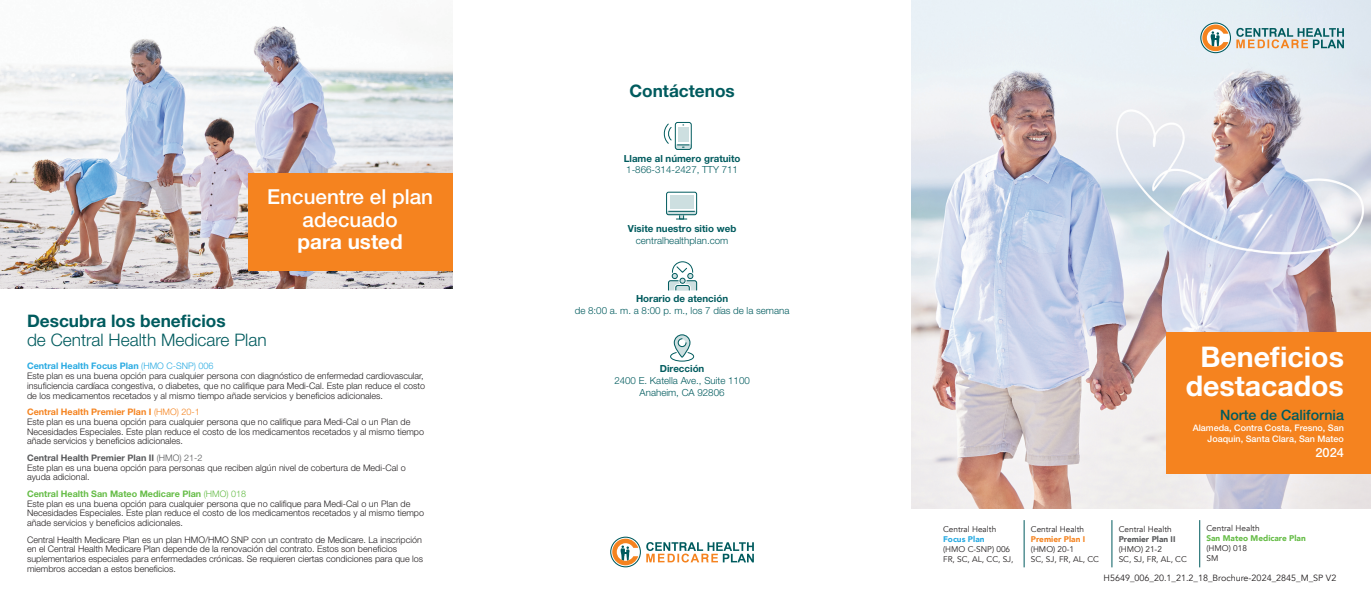
<style>
.page{position:relative;width:1371px;height:594px;background:#fff}
.page>*{position:absolute;margin:0;border:0;box-sizing:border-box;transform-origin:0 0}
.t1{font:700 28.5px "Helvetica Neue LT Pro";color:#fff}
.t2{font:500 20.62px/22.5px "Helvetica Neue LT Pro";color:#fff;text-align:center}
.t3{font:300 17.25px/18.8px "Helvetica Neue LT Pro";color:#005b5e}
.t4{font:700 17.25px "Helvetica Neue LT Pro";color:#005b5e}
.t5{font:500 14.25px "Helvetica Neue LT Pro";color:#005b5e}
.t6{font:500 12.75px "Helvetica Neue LT Pro";color:#fff}
.t7{font:300 9.75px "Helvetica Neue LT Pro";color:#005b5e}
.t8{font:700 9.75px "Helvetica Neue LT Pro";color:#005b5e}
.t9{font:300 9px/9.8px "Helvetica Neue LT Pro";color:#231f20}
.t10{font:500 9px/10.8px "Helvetica Neue LT Pro";color:#fff;text-align:right}
.t11{font:9px "Avenir";color:#231f20}
.t12{font:700 9px "Helvetica Neue LT Pro";color:#65bc46}
.t13{font:700 9px "Helvetica Neue LT Pro";color:#28aae2}
.t14{font:700 9px "Helvetica Neue LT Pro";color:#58595b}
.t15{font:700 9px "Helvetica Neue LT Pro";color:#f5831f}
.t16{font:8.25px/9.9px "Avenir";color:#231f20}
.t17{font:900 8.25px "Avenir";color:#65bc46}
.t18{font:900 8.25px "Avenir";color:#58595b}
.t19{font:900 8.25px "Avenir";color:#f5831f}
.t20{font:900 8.25px "Avenir";color:#28aae2}
.s1{font-weight:700}
.s2{font-weight:300}
</style>
<div class="page">
<img style="left:0;top:26px;width:452px;height:263px">
<img style="left:911px;top:0;width:459px;height:508px">
<svg style="left:663px;top:122px;width:29px;height:28px"></svg>
<div style="left:678px;top:128px;width:10px;height:14px;background:#cddfe0"></div>
<svg style="left:670px;top:334px;width:24px;height:28px"></svg>
<svg style="left:668px;top:261px;width:29px;height:30px"></svg>
<svg style="left:666px;top:191px;width:31px;height:29px"></svg>
<div style="left:669px;top:195px;width:24px;height:14px;background:#cddfe0"></div>
<svg style="left:610px;top:537px;width:143px;height:30px"></svg>
<div style="left:1166px;top:332px;width:204px;height:142px;background:#f5831f"></div>
<hr style="left:1023px;top:520px;width:1px;height:47px;background:#005b5e">
<hr style="left:1111px;top:520px;width:1px;height:47px;background:#005b5e">
<hr style="left:1199px;top:520px;width:1px;height:47px;background:#005b5e">
<div style="left:248px;top:173px;width:204px;height:98px;background:#f5831f"></div>
<svg style="left:1236px;top:28px;width:107px;height:20px"></svg>
<svg style="left:1200px;top:22px;width:30px;height:31px"></svg>
<p class="t2" style="left:267px;top:186px;width:167px">Encuentre el plan adecuado<br><span class="s1">para usted</span></p>
<p class="t3" style="left:27px;top:311px;width:241px"><span class="s1">Descubra los beneficios<br></span>de Central Health Medicare Plan</p>
<p class="t13" style="left:27px;top:361px;width:188px">Central Health Focus Plan <span class="s2">(HMO C-SNP) 006</span></p>
<p class="t9" style="left:27px;top:371px;width:399px">Este plan es una buena opción para cualquier persona con diagnóstico de enfermedad cardiovascular, insuficiencia cardíaca congestiva, o diabetes, que no califique para Medi-Cal. Este plan reduce el costo de los medicamentos recetados y al mismo tiempo añade servicios y beneficios adicionales.</p>
<p class="t15" style="left:27px;top:406px;width:174px">Central Health Premier Plan I <span class="s2">(HMO) 20-1</span></p>
<p class="t9" style="left:27px;top:417px;width:398px">Este plan es una buena opción para cualquier persona que no califique para Medi-Cal o un Plan de<br>Necesidades Especiales. Este plan reduce el costo de los medicamentos recetados y al mismo tiempo añade servicios y beneficios adicionales.</p>
<p class="t14" style="left:27px;top:452px;width:177px">Central Health Premier Plan II <span class="s2">(HMO) 21-2</span></p>
<p class="t9" style="left:27px;top:462px;width:380px">Este plan es una buena opción para personas que reciben algún nivel de cobertura de Medi-Cal o ayuda adicional.</p>
<p class="t12" style="left:27px;top:488px;width:221px">Central Health San Mateo Medicare Plan <span class="s2">(HMO) 018</span></p>
<p class="t9" style="left:27px;top:498px;width:398px">Este plan es una buena opción para cualquier persona que no califique para Medi-Cal o un Plan de<br>Necesidades Especiales. Este plan reduce el costo de los medicamentos recetados y al mismo tiempo añade servicios y beneficios adicionales.</p>
<p class="t9" style="left:27px;top:534px;width:397px">Central Health Medicare Plan es un plan HMO/HMO SNP con un contrato de Medicare. La inscripción en el Central Health Medicare Plan depende de la renovación del contrato. Estos son beneficios suplementarios especiales para enfermedades crónicas. Se requieren ciertas condiciones para que los miembros accedan a estos beneficios.</p>
<p class="t4" style="left:629px;top:80px;width:107px">Contáctenos</p>
<p class="t8" style="left:623px;top:152px;width:118px">Llame al número gratuito</p>
<p class="t7" style="left:626px;top:164px;width:113px">1-866-314-2427, TTY 711</p>
<p class="t8" style="left:628px;top:222px;width:110px">Visite nuestro sitio web</p>
<p class="t7" style="left:636px;top:234px;width:94px">centralhealthplan.com</p>
<p class="t8" style="left:636px;top:293px;width:94px">Horario de atención</p>
<p class="t7" style="left:574px;top:304px;width:216px">de 8:00 a. m. a 8:00 p. m., los 7 días de la semana</p>
<p class="t8" style="left:659px;top:363px;width:46px">Dirección</p>
<p class="t7" style="left:614px;top:375px;width:137px">2400 E. Katella Ave., Suite 1100</p>
<p class="t7" style="left:639px;top:386px;width:86px">Anaheim, CA 92806</p>
<p class="t1" style="left:1200px;top:339px;width:145px">Beneficios</p>
<p class="t1" style="left:1185px;top:368px;width:160px">destacados</p>
<p class="t5" style="left:1219px;top:407px;width:125px">Norte de California</p>
<p class="t10" style="left:1192px;top:422px;width:153px">Alameda, Contra Costa, Fresno, San<br>Joaquin, Santa Clara, San Mateo</p>
<p class="t6" style="left:1315px;top:445px;width:30px">2024</p>
<p class="t16" style="left:943px;top:524px;width:55px">Central Health</p>
<p class="t20" style="left:943px;top:532px;width:43px">Focus Plan</p>
<p class="t16" style="left:943px;top:544px;width:72px">(HMO C-SNP) 006<br>FR, SC, AL, CC, SJ,</p>
<p class="t16" style="left:1206px;top:523px;width:55px">Central Health</p>
<p class="t17" style="left:1206px;top:531px;width:101px">San Mateo Medicare Plan</p>
<p class="t16" style="left:1206px;top:543px;width:42px">(HMO) 018<br>SM</p>
<p class="t11" style="left:1103px;top:572px;width:234px">H5649_006_20.1_21.2_18_Brochure-2024_2845_M_SP V2</p>
<p class="t16" style="left:1030px;top:524px;width:55px">Central Health</p>
<p class="t19" style="left:1030px;top:532px;width:56px">Premier Plan I</p>
<p class="t16" style="left:1030px;top:544px;width:70px">(HMO) 20-1<br>SC, SJ, FR, AL, CC</p>
<p class="t16" style="left:1118px;top:524px;width:55px">Central Health</p>
<p class="t18" style="left:1118px;top:532px;width:58px">Premier Plan II</p>
<p class="t16" style="left:1118px;top:544px;width:70px">(HMO) 21-2<br>SC, SJ, FR, AL, CC</p>
</div>
